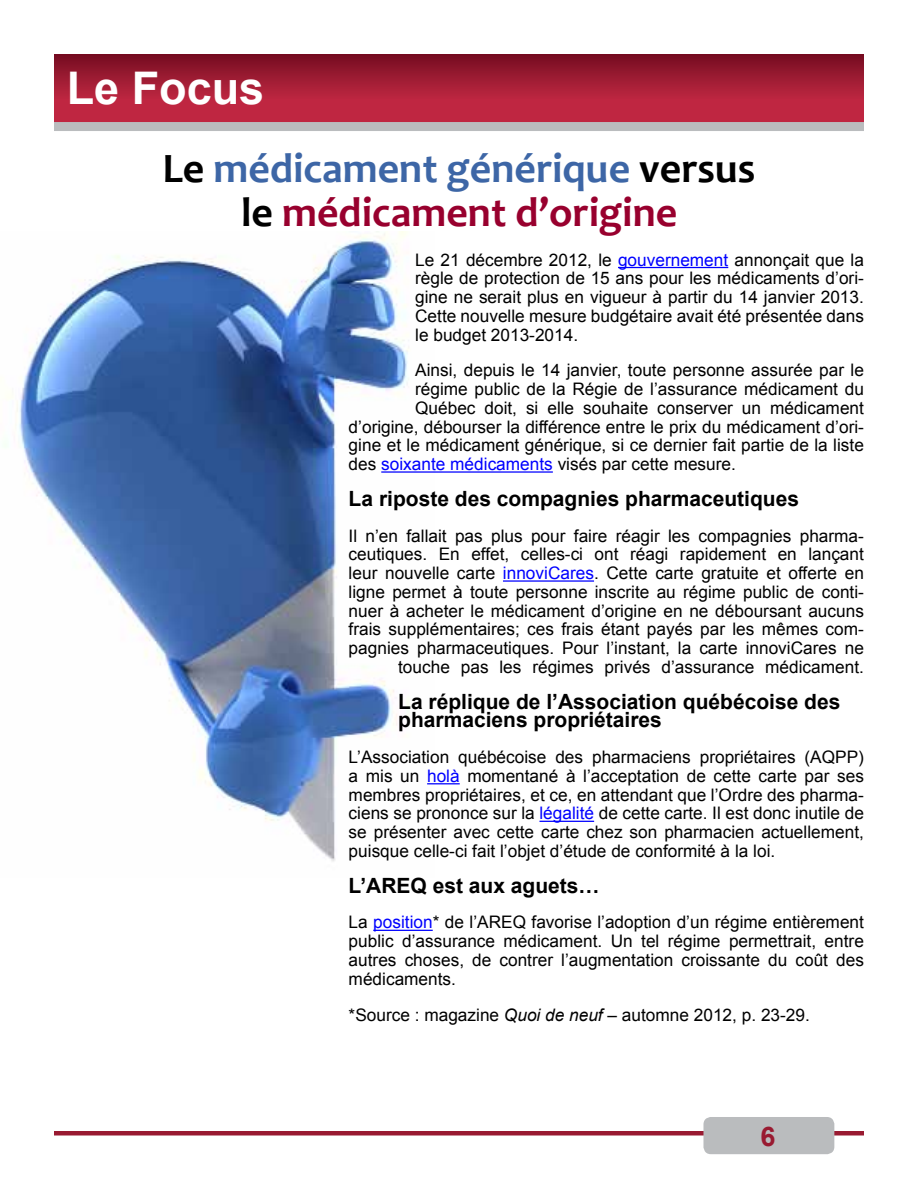
<style>
.page{position:relative;width:918px;height:1188px;background:#fff}
.page>*{position:absolute;margin:0;border:0;box-sizing:border-box;transform-origin:0 0}
.t1{font:700 45px "Arial";color:#fff}
.t2{font:700 42px/44.5px "Candara";color:#3d66a6;text-align:center}
.t3{font:700 27px "Arial";color:#991a31}
.t4{font:700 21px/18.8px "Arial";color:#000}
.t5{font:17.25px/18.8px "Arial";color:#000;text-align:justify}
.s1{color:#000}
.s2{color:#98002e}
.s3{color:#00f}
.s4{font-style:italic}
</style>
<div class="page">
<div style="left:54px;top:1131px;width:810px;height:5px;background:#991a31"></div>
<div style="left:703px;top:1117px;width:131px;height:37px;background:#babcbe;border-radius:7px"></div>
<svg style="left:54px;top:54px;width:810px;height:68px;background:#a51d36"></svg>
<div style="left:54px;top:122px;width:810px;height:9px;background:#babcbe"></div>
<img style="left:7px;top:232px;width:428px;height:630px">
<hr style="left:618px;top:267px;width:110px;height:1px;background:#00f">
<hr style="left:381px;top:471px;width:172px;height:2px;background:#00f">
<hr style="left:503px;top:580px;width:91px;height:2px;background:#00f">
<hr style="left:427px;top:783px;width:33px;height:1px;background:#00f">
<hr style="left:539px;top:821px;width:55px;height:1px;background:#00f">
<hr style="left:373px;top:930px;width:60px;height:1px;background:#00f">
<svg style="left:329px;top:667px;width:61px;height:52px"></svg>
<h1 class="t1" style="left:67px;top:59px;width:199px">Le Focus</h1>
<h2 class="t2" style="left:163px;top:145px;width:594px"><span class="s1">Le</span> médicament générique <span class="s1">versus le</span> <span class="s2">médicament d’origine</span></h2>
<p class="t5" style="left:415px;top:250px;width:450px">Le 21 décembre 2012, le <span class="s3">gouvernement</span> annonçait que la règle de protection de 15 ans pour les médicaments d’ori&shy;gine ne serait plus en vigueur à partir du 14 janvier 2013.<br>Cette nouvelle mesure budgétaire avait été présentée dans le budget 2013-2014.</p>
<p class="t5" style="left:415px;top:361px;width:450px">Ainsi, depuis le 14 janvier, toute personne assurée par le</p>
<p class="t5" style="left:415px;top:380px;width:450px">régime public de la Régie de l’assurance médicament du</p>
<p class="t5" style="left:415px;top:399px;width:450px">Québec doit, si elle souhaite conserver un médicament</p>
<p class="t5" style="left:349px;top:417px;width:517px">d’origine, débourser la différence entre le prix du médicament d’ori-</p>
<p class="t5" style="left:349px;top:436px;width:517px">gine et le médicament générique, si ce dernier fait partie de la liste</p>
<p class="t5" style="left:349px;top:455px;width:389px">des <span class="s3">soixante médicaments</span> visés par cette mesure.</p>
<p class="t4" style="left:349px;top:490px;width:452px">La riposte des compagnies pharmaceutiques</p>
<p class="t5" style="left:349px;top:526px;width:517px;text-align:right">Il n’en fallait pas plus pour faire réagir les compagnies pharma&shy;ceutiques. En effet, celles-ci ont réagi rapidement en lançant leur nouvelle carte <span class="s3">innoviCares</span>. Cette carte gratuite et offerte en ligne permet à toute personne inscrite au régime public de conti&shy;nuer à acheter le médicament d’origine en ne déboursant aucuns frais supplémentaires; ces frais étant payés par les mêmes com&shy;pagnies pharmaceutiques. Pour l’instant, la carte innoviCares ne touche pas les régimes privés d’assurance médicament.</p>
<p class="t4" style="left:398px;top:693px;width:444px">La réplique de l’Association québécoise des pharmaciens propriétaires</p>
<p class="t5" style="left:349px;top:748px;width:517px">L’Association québécoise des pharmaciens propriétaires (AQPP) a mis un <span class="s3">holà</span> momentané à l’acceptation de cette carte par ses membres propriétaires, et ce, en attendant que l’Ordre des pharma&shy;ciens se prononce sur la <span class="s3">légalité</span> de cette carte. Il est donc inutile de se présenter avec cette carte chez son pharmacien actuellement, puisque celle-ci fait l’objet d’étude de conformité à la loi.</p>
<p class="t4" style="left:349px;top:877px;width:252px">L’AREQ est aux aguets…</p>
<p class="t5" style="left:349px;top:913px;width:517px">La <span class="s3">position</span>* de l’AREQ favorise l’adoption d’un régime entièrement public d’assurance médicament. Un tel régime permettrait, entre autres choses, de contrer l’augmentation croissante du coût des médicaments.</p>
<p class="t5" style="left:349px;top:1005px;width:463px">*Source : magazine <span class="s4">Quoi de neuf</span> – automne 2012, p. 23-29.</p>
<h3 class="t3" style="left:760px;top:1119px;width:17px">6</h3>
</div>
